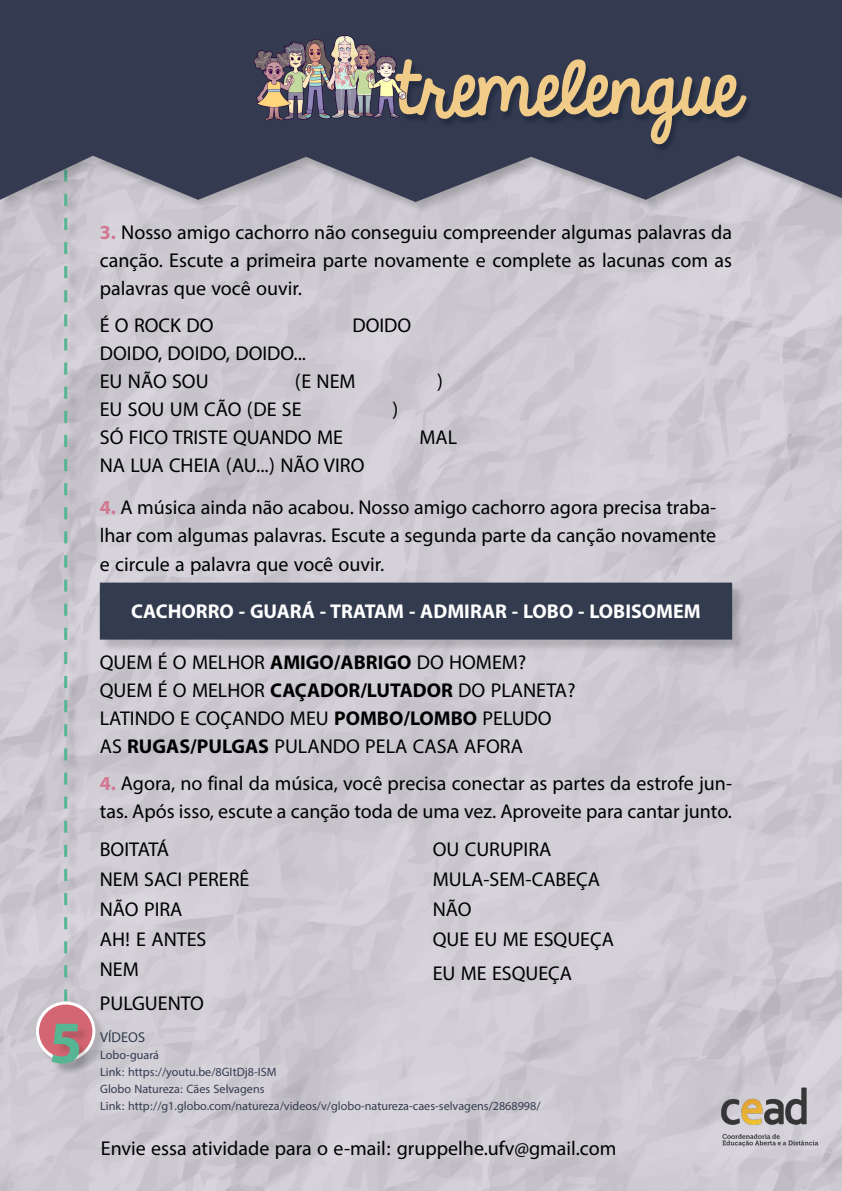
<style>
.page{position:relative;width:842px;height:1191px;background:#fff}
.page>*{position:absolute;margin:0;border:0;box-sizing:border-box;transform-origin:0 0}
.t1{font:64.6px "KG Always A Good Time";color:#f1cb88}
.t2{font:700 60.2px "Myriad Pro";color:#56b593}
.t3{font:28px/28px "Myriad Arabic";color:#000}
.t4{font:700 28px "Myriad Arabic";color:#fff}
.t5{font:20px "Myriad Arabic";color:#333b4f}
.t6{font:17px/17px "Myriad Arabic";color:#333b4f}
.s1{font-weight:700;color:#d37892}
.s2{font-weight:700}
</style>
<div class="page">
<div style="left:66px;top:2px;width:14px;height:1011px;background:#000;opacity:.15"></div>
<svg style="left:64px;top:214px;width:3px;height:787px;background:#93beb2"></svg>
<div style="left:38px;top:1003px;width:70px;height:70px;background:#000;opacity:.15"></div>
<div style="left:37px;top:1003px;width:57px;height:56px;background:#d46673;border-radius:50%"></div>
<div style="left:36px;top:1001px;width:59px;height:60px;border:3px solid #fff;border-radius:50%"></div>
<div style="left:54px;top:1025px;width:38px;height:50px;background:#000;opacity:.15"></div>
<div style="left:1px;top:0;width:841px;height:214px;background:#000;opacity:.1"></div>
<svg style="left:0;top:0;width:842px;height:202px;background:#4d5266"></svg>
<div style="left:395px;top:62px;width:358px;height:91px;background:#000d21;opacity:.3"></div>
<img style="left:236px;top:0;width:181px;height:173px">
<div style="left:101px;top:584px;width:644px;height:68px;background:#000;opacity:.15"></div>
<div style="left:108px;top:590px;width:616px;height:41px;background:#333b4f"></div>
<div style="left:100px;top:582px;width:632px;height:57px;border:16px solid #333b4f"></div>
<img style="left:716px;top:1085px;width:107px;height:64px">
<h1 class="t1" style="left:93px;top:38px;width:648px">tremelenguetremelengue</h1>
<h2 class="t2" style="left:49px;top:1003px;width:35px">5</h2>
<p class="t3" style="left:100px;top:218px;width:634px;text-align:justify"><span class="s1">3.</span> Nosso amigo cachorro não conseguiu compreender algumas palavras da canção. Escute a primeira parte novamente e complete as lacunas com as palavras que você ouvir.</p>
<p class="t3" style="left:100px;top:311px;width:115px">É O ROCK DO</p>
<p class="t3" style="left:352px;top:311px;width:60px">DOIDO</p>
<p class="t3" style="left:100px;top:339px;width:208px">DOIDO, DOIDO, DOIDO...<br>EU NÃO SOU</p>
<p class="t3" style="left:295px;top:367px;width:62px">(E NEM</p>
<p class="t3" style="left:436px;top:367px;width:8px">)</p>
<p class="t3" style="left:100px;top:395px;width:203px">EU SOU UM CÃO (DE SE</p>
<p class="t3" style="left:392px;top:395px;width:8px">)</p>
<p class="t3" style="left:100px;top:423px;width:245px">SÓ FICO TRISTE QUANDO ME</p>
<p class="t3" style="left:420px;top:423px;width:39px">MAL</p>
<p class="t3" style="left:100px;top:451px;width:266px">NA LUA CHEIA (AU...) NÃO VIRO</p>
<p class="t3" style="left:100px;top:494px;width:618px;text-align:justify"><span class="s1">4.</span> A música ainda não acabou. Nosso amigo cachorro agora precisa traba&shy;lhar com algumas palavras. Escute a segunda parte da canção novamente e circule a palavra que você ouvir.</p>
<p class="t4" style="left:131px;top:591px;width:571px">CACHORRO - GUARÁ - TRATAM - ADMIRAR - LOBO - LOBISOMEM</p>
<p class="t3" style="left:100px;top:648px;width:477px">QUEM É O MELHOR <span class="s2">AMIGO/ABRIGO</span> DO HOMEM?<br>QUEM É O MELHOR <span class="s2">CAÇADOR/LUTADOR</span> DO PLANETA?<br>LATINDO E COÇANDO MEU <span class="s2">POMBO/LOMBO</span> PELUDO AS <span class="s2">RUGAS/PULGAS</span> PULANDO PELA CASA AFORA</p>
<p class="t3" style="left:100px;top:770px;width:634px"><span class="s1">4.</span> Agora, no final da música, você precisa conectar as partes da estrofe jun&shy;tas. Após isso, escute a canção toda de uma vez. Aproveite para cantar junto.</p>
<p class="t3" style="left:100px;top:834px;width:151px;line-height:30px">BOITATÁ<br>NEM SACI PERERÊ<br>NÃO PIRA<br>AH! E ANTES<br>NEM</p>
<p class="t3" style="left:100px;top:989px;width:106px">PULGUENTO</p>
<p class="t3" style="left:433px;top:834px;width:183px;line-height:30px">OU CURUPIRA<br>MULA-SEM-CABEÇA<br>NÃO<br>QUE EU ME ESQUEÇA</p>
<p class="t3" style="left:433px;top:959px;width:141px">EU ME ESQUEÇA</p>
<p class="t5" style="left:100px;top:1023px;width:46px">VÍDEOS</p>
<p class="t6" style="left:100px;top:1046px;width:442px">Lobo-guará<br>Link: https://youtu.be/8GItDj8-ISM<br>Globo Natureza: Cães Selvagens<br>Link: http://g1.globo.com/natureza/videos/v/globo-natureza-caes-selvagens/2868998/</p>
<p class="t3" style="left:101px;top:1134px;width:517px">Envie essa atividade para o e-mail: gruppelhe.ufv@gmail.com</p>
</div>
